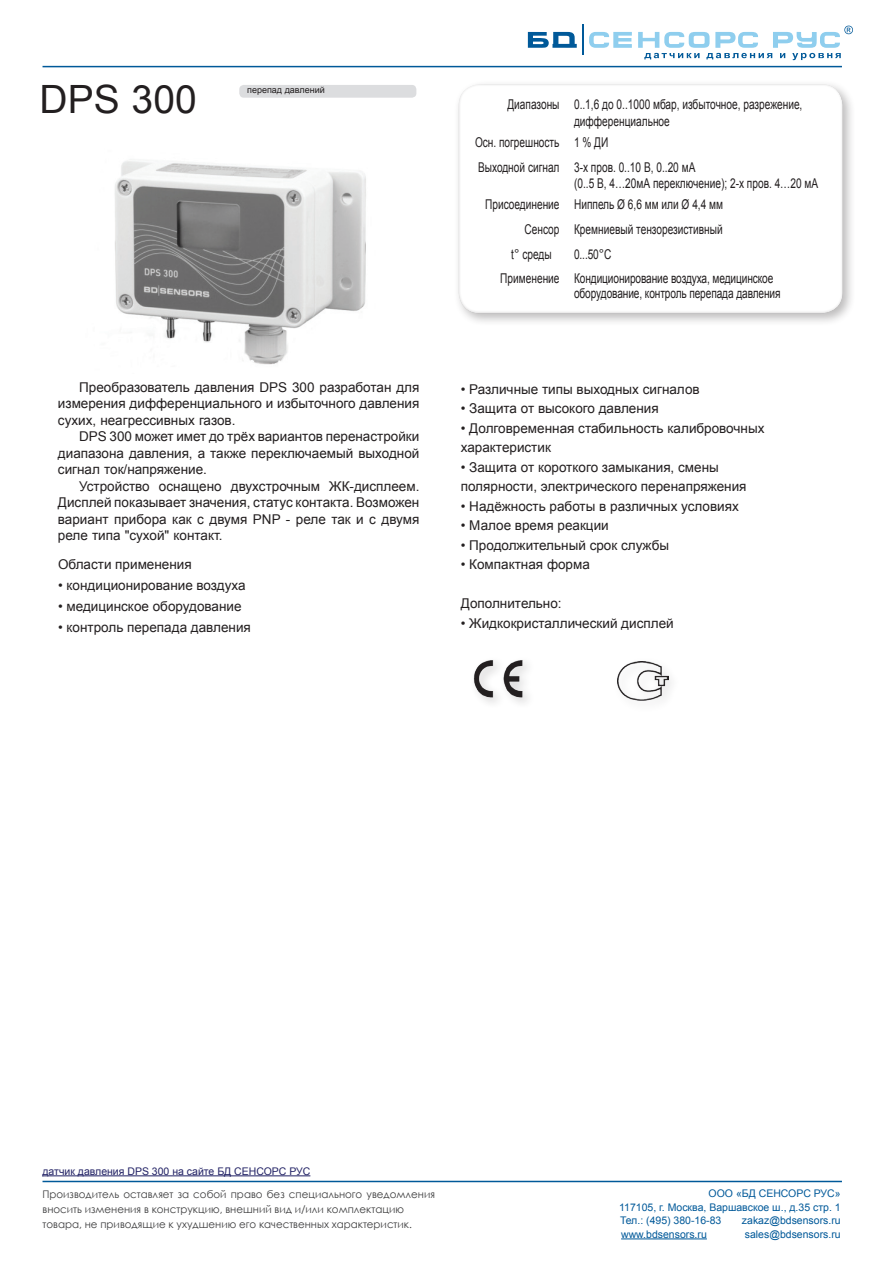
<style>
.page{position:relative;width:893px;height:1263px;background:#fff}
.page>*{position:absolute;margin:0;border:0;box-sizing:border-box;transform-origin:0 0}
.Верстка1{font:39px "Arial";color:#231f20}
.t1{font:13.5px/16.5px "Arial";color:#231f20;text-align:justify}
.t2{font:13.5px/16.2px "Arial";color:#231f20;scale:.75 1}
.t3{font:10.5px/15px "Century Gothic";color:#3e3e3f}
.t4{font:10.5px/13.5px "Arial";color:#005999;text-align:justify}
.Paragraph_Style_1{font:10.5px "Arial";color:#222265}
.t5{font:9px "Arial";color:#231f20}
</style>
<div class="page">
<hr style="left:43px;top:66px;width:799px;height:1px;background:#005999">
<hr style="left:43px;top:1181px;width:799px;height:1px;background:#005999">
<hr style="left:621px;top:1238px;width:86px;height:1px;background:#005999">
<svg style="left:589px;top:32px;width:43px;height:16px"></svg>
<hr style="left:582px;top:25px;width:1px;height:30px;background:#005999">
<svg style="left:528px;top:32px;width:49px;height:16px"></svg>
<svg style="left:638px;top:26px;width:215px;height:34px"></svg>
<div style="left:239px;top:85px;width:177px;height:13px;background:#dcdddf;border-radius:4px"></div>
<img style="left:473px;top:660px;width:55px;height:43px">
<img style="left:618px;top:661px;width:50px;height:39px">
<img style="left:115px;top:161px;width:251px;height:204px">
<div style="left:454px;top:79px;width:402px;height:248px;background:#231f20;opacity:.3"></div>
<div style="left:459px;top:79px;width:386px;height:237px;background:#fff"></div>
<hr style="left:43px;top:1175px;width:267px;height:1px;background:#222265">
<p class="Верстка1" style="left:40px;top:74px;width:159px">DPS 300</p>
<p class="t5" style="left:247px;top:84px;width:79px">перепад давлений</p>
<p class="t1" style="left:58px;top:379px;width:363px;text-indent:21px">Преобразователь давления DPS 300 разработан для измерения дифференциального и избыточного давления сухих, неагрессивных газов.</p>
<p class="t1" style="left:58px;top:428px;width:363px;text-indent:21px">DPS 300 может имет до трёх вариантов перенастройки диапазона давления, а также переключаемый выходной сигнал ток/напряжение.</p>
<p class="t1" style="left:58px;top:478px;width:363px;text-indent:21px">Устройство оснащено двухстрочным ЖК-дисплеем.<br>Дисплей показывает значения, статус контакта. Возможен вариант прибора как с двумя PNP - реле так и с двумя реле типа "сухой" контакт.</p>
<p class="t1" style="left:58px;top:556px;width:135px">Области применения</p>
<p class="t1" style="left:58px;top:577px;width:189px">• кондиционирование воздуха</p>
<p class="t1" style="left:58px;top:598px;width:185px">• медицинское оборудование</p>
<p class="t1" style="left:58px;top:619px;width:194px">• контроль перепада давления</p>
<p class="t2" style="left:507px;top:97px;width:71px">Диапазоны</p>
<p class="t2" style="left:574px;top:97px;width:306px">0..1,6 до 0..1000 мбар, избыточное, разрежение, дифференциальное</p>
<p class="t2" style="left:475px;top:135px;width:114px">Осн. погрешность</p>
<p class="t2" style="left:574px;top:135px;width:47px">1 % ДИ</p>
<p class="t2" style="left:478px;top:159px;width:110px">Выходной сигнал</p>
<p class="t2" style="left:574px;top:159px;width:163px">3-х пров. 0..10 В, 0..20 мА</p>
<p class="t2" style="left:574px;top:175px;width:327px">(0..5 В, 4…20мА переключение); 2-х пров. 4…20 мА</p>
<p class="t2" style="left:485px;top:197px;width:101px">Присоединение</p>
<p class="t2" style="left:574px;top:197px;width:200px">Ниппель Ø 6,6 мм или Ø 4,4 мм</p>
<p class="t2" style="left:525px;top:221px;width:48px">Сенсор</p>
<p class="t2" style="left:574px;top:221px;width:200px">Кремниевый тензорезистивный</p>
<p class="t2" style="left:511px;top:246px;width:56px">t° среды</p>
<p class="t2" style="left:574px;top:246px;width:51px">0...50°С</p>
<p class="t2" style="left:500px;top:270px;width:81px">Применение</p>
<p class="t2" style="left:574px;top:271px;width:277px;line-height:15px">Кондиционирование воздуха, медицинское оборудование, контроль перепада давления</p>
<p class="t1" style="left:461px;top:381px;width:240px">• Различные типы выходных сигналов</p>
<p class="t1" style="left:461px;top:401px;width:199px">• Защита от высокого давления</p>
<p class="t1" style="left:461px;top:420px;width:305px">• Долговременная стабильность калибровочных</p>
<p class="t1" style="left:461px;top:440px;width:92px">характеристик</p>
<p class="t1" style="left:461px;top:459px;width:260px">• Защита от короткого замыкания, смены</p>
<p class="t1" style="left:461px;top:479px;width:287px">полярности, электрического перенапряжения</p>
<p class="t1" style="left:461px;top:498px;width:280px">• Надёжность работы в различных условиях</p>
<p class="t1" style="left:461px;top:518px;width:149px">• Малое время реакции</p>
<p class="t1" style="left:461px;top:537px;width:210px">• Продолжительный срок службы</p>
<p class="t1" style="left:461px;top:557px;width:131px">• Компактная форма</p>
<p class="t1" style="left:461px;top:596px;width:102px">Дополнительно:</p>
<p class="t1" style="left:461px;top:615px;width:214px">• Жидкокристаллический дисплей</p>
<p class="Paragraph_Style_1" style="left:43px;top:1164px;width:269px">датчик давления DPS 300 на сайте БД СЕНСОРС РУС</p>
<p class="t3" style="left:43px;top:1187px;width:394px">Производитель оставляет за собой право без специального уведомления вносить изменения в конструкцию, внешний вид и/или комплектацию товара, не приводящие к ухудшению его качественных характеристик.</p>
<p class="t4" style="left:619px;top:1187px;width:223px;text-indent:89px">ООО «БД СЕНСОРС РУС» 117105, г. Москва, Варшавское ш., д.35 стр. 1<br>Тел.: (495) 380-16-83</p>
<p class="t4" style="left:742px;top:1214px;width:100px">zakaz@bdsensors.ru</p>
<p class="t4" style="left:621px;top:1227px;width:87px">www.bdsensors.ru</p>
<p class="t4" style="left:745px;top:1227px;width:97px">sales@bdsensors.ru</p>
</div>
